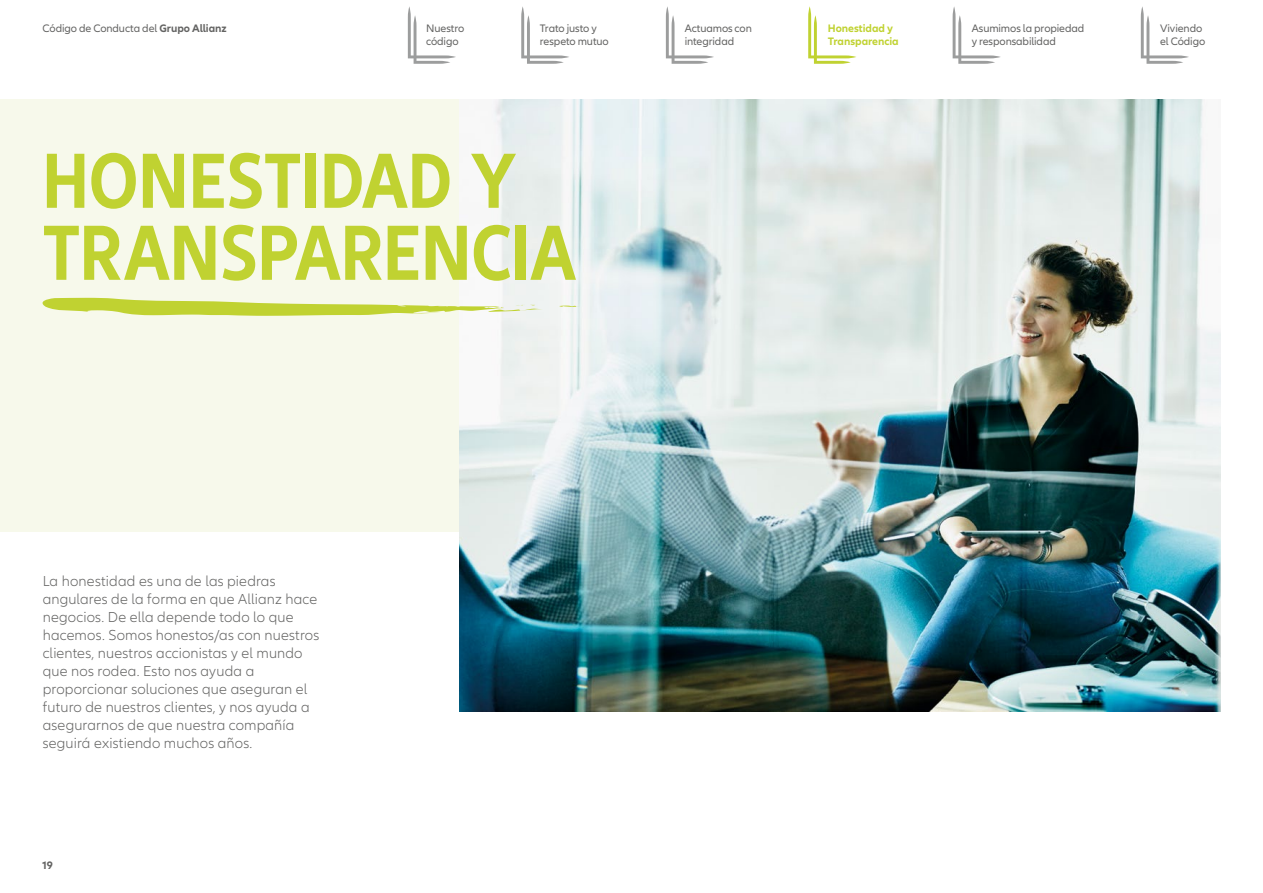
<style>
.page{position:relative;width:1263px;height:893px;background:#fff}
.page>*{position:absolute;margin:0;border:0;box-sizing:border-box;transform-origin:0 0}
.IHV_Headline_54pt{font:700 condensed 81px/72px "Allianz Neo";color:#c0d231}
.Copy{font:300 15px/18px "Allianz Neo";letter-spacing:.01em;color:#636362}
.t1{font:11.25px/13.5px "Allianz Neo";letter-spacing:-.01em;color:#636362}
.t2{font:700 11.25px/13.5px "Allianz Neo";letter-spacing:-.005em;color:#c0d231}
.t3{font:700 11.25px "Allianz Neo";color:#636362}
.s1{font-weight:700}
</style>
<div class="page">
<svg style="left:666px;top:6px;width:48px;height:58px"></svg>
<svg style="left:521px;top:6px;width:48px;height:58px"></svg>
<svg style="left:408px;top:6px;width:48px;height:58px"></svg>
<svg style="left:808px;top:6px;width:48px;height:58px"></svg>
<svg style="left:952px;top:6px;width:49px;height:58px"></svg>
<svg style="left:1141px;top:6px;width:48px;height:58px"></svg>
<div style="left:0;top:100px;width:471px;height:432px;background:#f7f9eb"></div>
<img style="left:459px;top:100px;width:761px;height:612px">
<svg style="left:559px;top:306px;width:20px;height:2px"></svg>
<svg style="left:42px;top:298px;width:501px;height:18px"></svg>
<p class="t1" style="left:43px;top:22px;width:186px">Código de Conducta del <span class="s1">Grupo Allianz</span></p>
<p class="t1" style="left:426px;top:22px;width:40px">Nuestro código</p>
<p class="t2" style="left:828px;top:22px;width:72px">Honestidad y<br>Transparencia</p>
<p class="t1" style="left:972px;top:22px;width:114px">Asumimos la propiedad y responsabilidad</p>
<p class="t1" style="left:1160px;top:22px;width:47px">Viviendo el Código</p>
<p class="t1" style="left:540px;top:22px;width:70px">Trato justo y respeto mutuo</p>
<p class="t1" style="left:685px;top:22px;width:69px">Actuamos con integridad</p>
<p class="IHV_Headline_54pt" style="left:42px;top:147px;width:535px">HONESTIDAD Y<br>TRANSPARENCIA</p>
<p class="Copy" style="left:43px;top:572px;width:278px">La honestidad es una de las piedras angulares de la forma en que Allianz hace negocios. De ella depende todo lo que hacemos. Somos honestos/as con nuestros clientes, nuestros accionistas y el mundo que nos rodea. Esto nos ayuda a proporcionar soluciones que aseguran el futuro de nuestros clientes, y nos ayuda a asegurarnos de que nuestra compañía seguirá existiendo muchos años.</p>
<p class="t3" style="left:43px;top:858px;width:12px">19</p>
</div>
